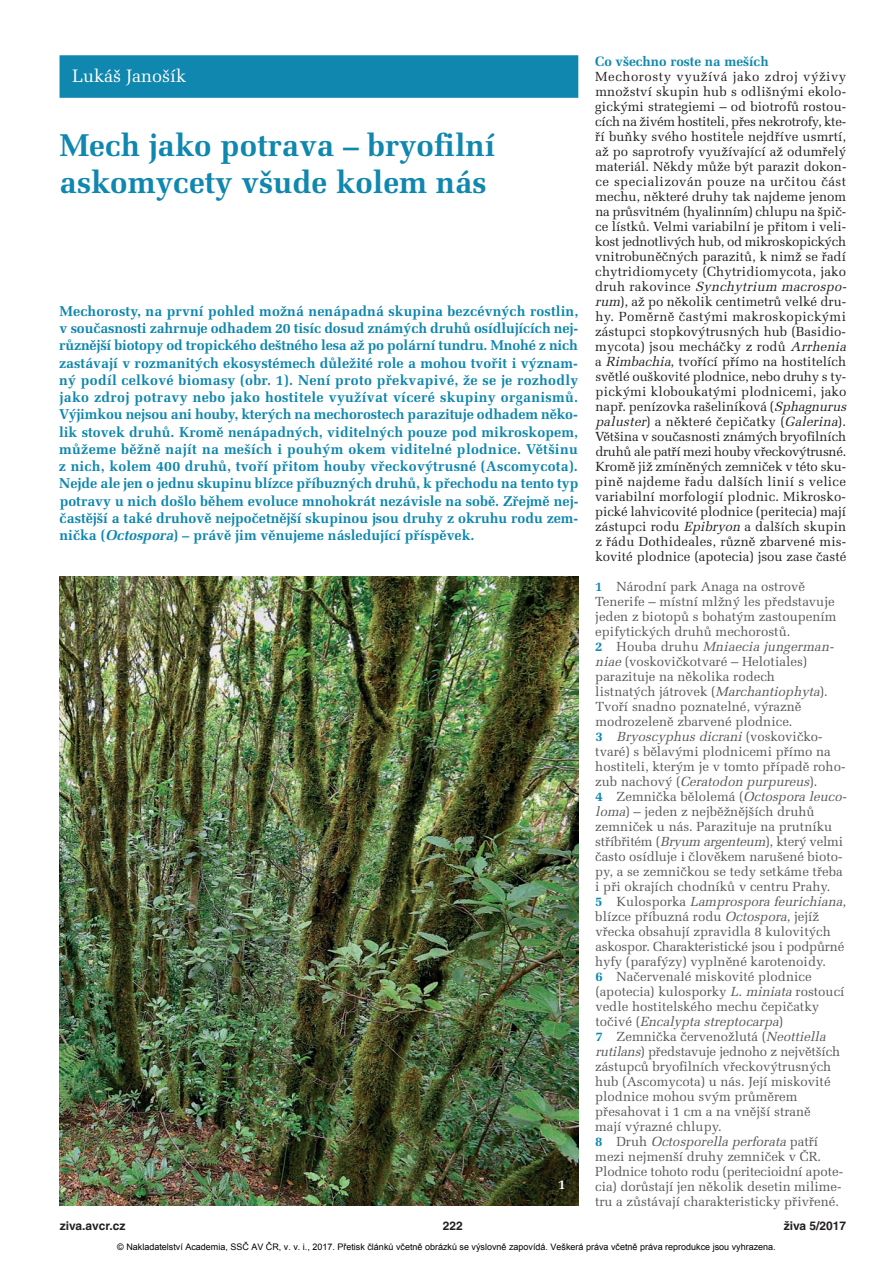
<style>
.page{position:relative;width:893px;height:1263px;background:#fff}
.page>*{position:absolute;margin:0;border:0;box-sizing:border-box;transform-origin:0 0}
.t1{font:700 31.5px/37.5px "Melior CE";color:#0f87ae}
.t2{font:18px "Melior CE";color:#fff}
.t3{font:700 14.25px/17.2px "Melior CE";color:#0f87ae;text-align:justify}
.t4{font:700 13.5px "Melior CE";color:#0f87ae}
.t5{font:700 13.5px "Melior CE";color:#fff}
.t6{font:13.2px/15px "Melior CE";color:#57585a}
.t7{font:13.2px/15px "Melior CE";letter-spacing:.005em;color:#231f20}
.t8{font:700 12px "Helvetica CE";color:#231f20}
.t9{font:9px "Arial";color:#000}
.s1{font-style:italic}
.s2{font-weight:700;color:#0f87ae}
</style>
<div class="page">
<img style="left:60px;top:576px;width:518px;height:629px">
<div style="left:60px;top:55px;width:518px;height:43px;background:#0f87ae"></div>
<h2 class="t2" style="left:72px;top:70px;width:115px">Lukáš Janošík</h2>
<h1 class="t1" style="left:60px;top:130px;width:437px">Mech jako potrava – bryofilní askomycety všude kolem nás</h1>
<p class="t3" style="left:59px;top:304px;width:521px">Mechorosty, na první pohled možná nenápadná skupina bezcévných rostlin, v současnosti zahrnuje odhadem 20 tisíc dosud známých druhů osídlujících nej&shy;různější biotopy od tropického deštného lesa až po polární tundru. Mnohé z nich zastávají v rozmanitých ekosystémech důležité role a mohou tvořit i význam&shy;ný podíl celkové biomasy (obr. 1). Není proto překvapivé, že se je rozhodly jako zdroj potravy nebo jako hostitele využívat víceré skupiny organismů.<br>Výjimkou nejsou ani houby, kterých na mechorostech parazituje odhadem něko&shy;lik stovek druhů. Kromě nenápadných, viditelných pouze pod mikroskopem, můžeme běžně najít na meších i pouhým okem viditelné plodnice. Většinu z nich, kolem 400 druhů, tvoří přitom houby vřeckovýtrusné (Ascomycota).<br>Nejde ale jen o jednu skupinu blízce příbuzných druhů, k přechodu na tento typ potravy u nich došlo během evoluce mnohokrát nezávisle na sobě. Zřejmě nej&shy;častější a také druhově nejpočetnější skupinou jsou druhy z okruhu rodu zem&shy;nička (<span class="s1">Octospora</span>) – právě jim věnujeme následující příspěvek.</p>
<p class="t4" style="left:595px;top:57px;width:175px">Co všechno roste na meších</p>
<p class="t7" style="left:595px;top:71px;width:255px">Mechorosty využívá jako zdroj výživy množství skupin hub s odlišnými ekolo&shy;gickými strategiemi – od biotrofů rostou&shy;cích na živém hostiteli, přes nekrotrofy, kte&shy;ří buňky svého hostitele nejdříve usmrtí, až po saprotrofy využívající až odumřelý materiál. Někdy může být parazit dokon&shy;ce specializován pouze na určitou část mechu, některé druhy tak najdeme jenom na průsvitném (hyalinním) chlupu na špič&shy;ce lístků. Velmi variabilní je přitom i veli&shy;kost jednotlivých hub, od mikroskopických vnitrobuněčných parazitů, k nimž se řadí chytridiomycety (Chytridiomycota, jako d r u h r a k o v i n c e <span class="s1">Synchytrium macrospo&shy;rum</span>), až po několik centimetrů velké dru&shy;hy. Poměrně častými makroskopickými zástupci stopkovýtrusných hub (Basidio&shy;mycota) jsou mecháčky z rodů <span class="s1">Arrhenia </span>a <span class="s1">Rimbachia</span>, tvořící přímo na hostitelích světlé ouškovité plodnice, nebo druhy s ty - pickými kloboukatými plodnicemi, jako např. penízovka rašeliníková (<span class="s1">Sphagnurus paluster</span>) a některé čepičatky (<span class="s1">Galerina</span>).<br>Většina v současnosti známých bryofilních druhů ale patří mezi houby vřeckovýtrusné.<br>Kromě již zmíněných zemniček v této sku&shy;pině najdeme řadu dalších linií s velice variabilní morfologií plodnic. Mikrosko&shy;pické lahvicovité plodnice (peritecia) mají zástupci rodu <span class="s1">Epibryon</span>a dalších skupin z řádu Dothideales, různě zbarvené mis&shy;kovité plodnice (apotecia) jsou zase časté</p>
<p class="t6" style="left:595px;top:581px;width:255px"><span class="s2">1</span> Národní park Anaga na ostrově Tenerife – místní mlžný les představuje jeden z biotopů s bohatým zastoupením epifytických druhů mechorostů.<br><span class="s2">2</span> H o u b a d r u h u <span class="s1">Mniaecia jungerman - niae</span>(voskovičkotvaré – Helotiales) parazituje na několika rodech<br>listnatých játrovek (<span class="s1">Marchantiophyta</span>).<br>Tvoří snadno poznatelné, výrazně modrozeleně zbarvené plodnice.<br><span class="s2">3</span> <span class="s1">Bryoscyphus dicrani</span> ( v o s k o v i č k o - tvaré) s bělavými plodnicemi přímo na hostiteli, kterým je v tomto případě roho&shy;z u b n a c h o v ý ( <span class="s1">Ceratodon purpureus</span>) .<br><span class="s2">4</span> Zemnička bělolemá (<span class="s1">Octospora leuco&shy;loma</span>) – jeden z nejběžnějších druhů zemniček u nás. Parazituje na prutníku stříbřitém (<span class="s1">Bryum argenteum</span>), který velmi často osídluje i člověkem narušené bioto&shy;py, a se zemničkou se tedy setkáme třeba i při okrajích chodníků v centru Prahy.<br><span class="s2">5</span> K u l o s p o r k a <span class="s1">Lamprospora feurichiana</span>, blízce příbuzná rodu <span class="s1">Octospora</span>, jejíž vřecka obsahují zpravidla 8 kulovitých askospor. Charakteristické jsou i podpůrné hyfy (parafýzy) vyplněné karotenoidy.<br><span class="s2">6</span> Načervenalé miskovité plodnice (apotecia) kulosporky <span class="s1">L. miniata</span>rostoucí vedle hostitelského mechu čepičatky<br>t o č i v é ( <span class="s1">Encalypta streptocarpa</span>)<br><span class="s2">7</span> Zemnička červenožlutá (<span class="s1">Neottiella rutilans</span>) představuje jednoho z největších zástupců bryofilních vřeckovýtrusných hub (Ascomycota) u nás. Její miskovité plodnice mohou svým průměrem přesahovat i 1 cm a na vnější straně<br>mají výrazné chlupy.<br><span class="s2">8</span> D r u h <span class="s1">Octosporella perforata</span> p a t ř í mezi nejmenší druhy zemniček v ČR.<br>Plodnice tohoto rodu (peritecioidní apote - cia) dorůstají jen několik desetin milime - tru a zůstávají charakteristicky přivřené.</p>
<p class="t9" style="left:117px;top:1241px;width:660px">© Nakladatelství Academia, SSČ AV ČR, v. v. i., 2017. Přetisk článků včetně obrázků se výslovně zapovídá. Veškerá práva včetně práva reprodukce jsou vyhrazena.</p>
<p class="t5" style="left:558px;top:1180px;width:9px">1</p>
<p class="t8" style="left:60px;top:1221px;width:67px">ziva.avcr.cz</p>
<p class="t8" style="left:443px;top:1221px;width:22px">222</p>
<p class="t8" style="left:784px;top:1221px;width:64px">živa 5/2017</p>
</div>
